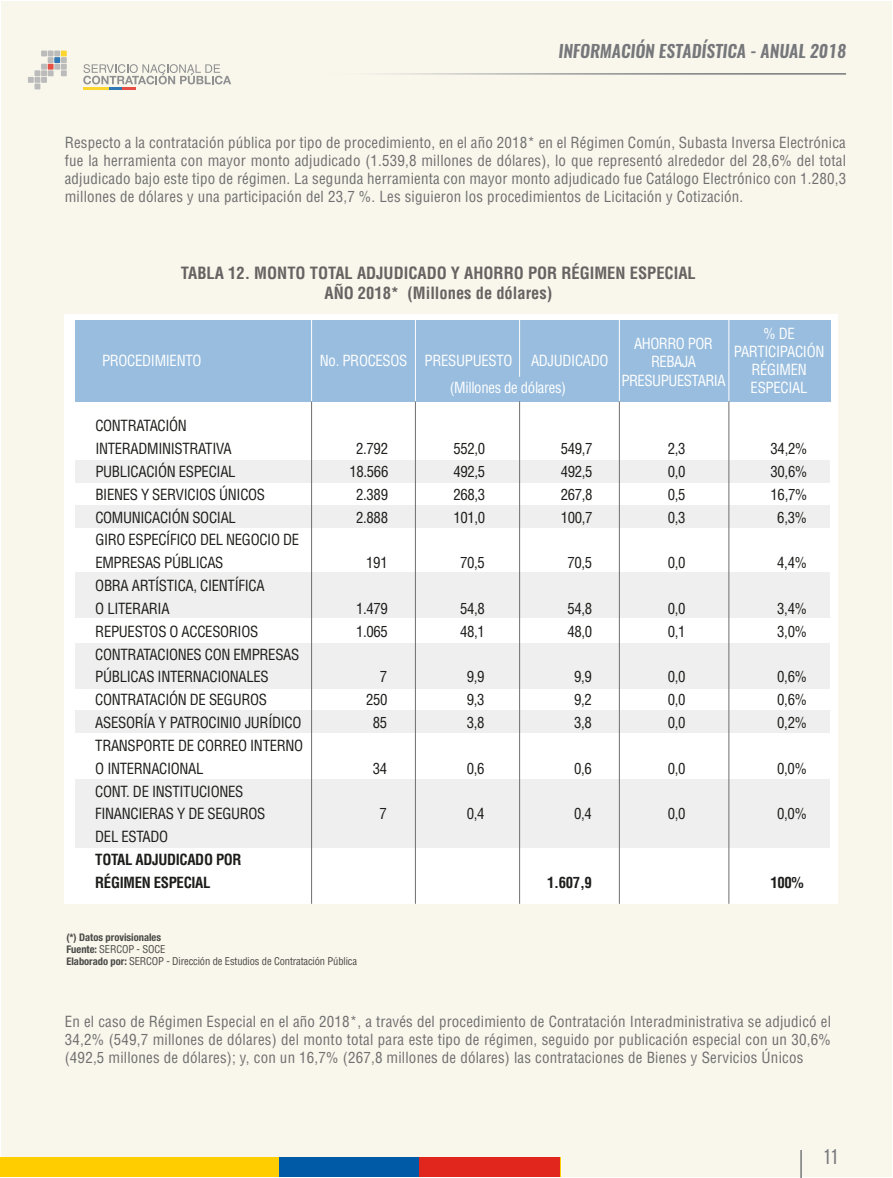
<style>
.page{position:relative;width:893px;height:1178px;background:#fff}
.page>*{position:absolute;margin:0;border:0;box-sizing:border-box;transform-origin:0 0}
.t1{font:21.15px "Bebas Neue";color:#76777b}
.t2{font:italic 600 17.25px "Oswald";color:#76777b}
.t3{font:700 condensed 16.5px/19.5px "Helvetica LT Std";color:#666362;text-align:center}
.t4{font:condensed 15px/18px "Helvetica LT Std";letter-spacing:.01em;color:#706f6f;text-align:justify}
.t5{font:condensed 15px/22.8px "Helvetica LT Std";letter-spacing:-.02em;color:#1d1d1b}
.t6{font:condensed 15px/18.3px "Helvetica LT Std";letter-spacing:-.02em;color:#fff;text-align:center}
.t7{font:700 condensed 15px/22.8px "Helvetica LT Std";letter-spacing:-.02em;color:#1d1d1b}
.t8{font:condensed 10.5px/12px "Helvetica LT Std";letter-spacing:-.01em;color:#1d1d1b}
.t9{font:700 condensed 10.5px "Helvetica Neue";color:#1d1d1b}
.s1{font-family:"Helvetica Neue";font-weight:700}
</style>
<div class="page">
<div style="left:2px;top:2px;width:890px;height:1175px;background:#f9f7ec"></div>
<div style="left:0;top:1157px;width:560px;height:20px;background:#ffcd00"></div>
<div style="left:280px;top:1157px;width:280px;height:20px;background:#005aa6"></div>
<div style="left:420px;top:1157px;width:140px;height:20px;background:#e1261d"></div>
<hr style="left:800px;top:1150px;width:2px;height:28px;background:#76777b">
<hr style="left:315px;top:73px;width:531px;height:2px;background:#fff">
<svg style="left:28px;top:51px;width:39px;height:38px"></svg>
<svg style="left:83px;top:64px;width:148px;height:25px"></svg>
<div style="left:65px;top:314px;width:773px;height:590px;background:#fff"></div>
<div style="left:75px;top:320px;width:756px;height:81px;background:#98bdde"></div>
<div style="left:75px;top:460px;width:754px;height:23px;background:#efefef"></div>
<div style="left:75px;top:505px;width:754px;height:22px;background:#efefef"></div>
<div style="left:75px;top:710px;width:754px;height:23px;background:#efefef"></div>
<div style="left:75px;top:779px;width:754px;height:69px;background:#efefef"></div>
<div style="left:75px;top:572px;width:754px;height:46px;background:#efefef"></div>
<div style="left:75px;top:644px;width:754px;height:45px;background:#efefef"></div>
<hr style="left:311px;top:401px;width:1px;height:503px;background:#706f6f">
<hr style="left:311px;top:319px;width:1px;height:82px;background:#fff">
<hr style="left:415px;top:401px;width:1px;height:503px;background:#706f6f">
<hr style="left:415px;top:320px;width:1px;height:81px;background:#fff">
<hr style="left:519px;top:401px;width:1px;height:503px;background:#706f6f">
<hr style="left:519px;top:319px;width:1px;height:58px;background:#fff">
<hr style="left:619px;top:401px;width:1px;height:503px;background:#706f6f">
<hr style="left:619px;top:319px;width:1px;height:82px;background:#fff">
<hr style="left:728px;top:401px;width:1px;height:503px;background:#706f6f">
<hr style="left:728px;top:319px;width:1px;height:82px;background:#fff">
<p class="t2" style="left:558px;top:39px;width:289px">INFORMACIÓN ESTADÍSTICA - ANUAL 2018</p>
<p class="t4" style="left:65px;top:134px;width:783px">Respecto a la contratación pública por tipo de procedimiento, en el año 2018* en el Régimen Común, Subasta Inversa Electrónica fue la herramienta con mayor monto adjudicado (1.539,8 millones de dólares), lo que representó alrededor del 28,6% del total adjudicado bajo este tipo de régimen. La segunda herramienta con mayor monto adjudicado fue Catálogo Electrónico con 1.280,3 millones de dólares y una participación del 23,7 %. Les siguieron los procedimientos de Licitación y Cotización.</p>
<p class="t3" style="left:181px;top:264px;width:516px">TABLA 12. MONTO TOTAL ADJUDICADO Y AHORRO POR RÉGIMEN ESPECIAL<br>AÑO 2018* (Millones de dólares)</p>
<p class="t6" style="left:102px;top:352px;width:101px">PROCEDIMIENTO</p>
<p class="t6" style="left:450px;top:346px;width:118px;line-height:27.8px;text-align:left;text-indent:-130px">No. PROCESOS PRESUPUESTO (Millones de dólares)</p>
<p class="t6" style="left:531px;top:351px;width:79px">ADJUDICADO</p>
<p class="t6" style="left:621px;top:334px;width:106px">AHORRO POR<br>REBAJA<br>PRESUPUESTARIA</p>
<p class="t6" style="left:734px;top:324px;width:92px">% DE<br>PARTICIPACIÓN<br>RÉGIMEN<br>ESPECIAL</p>
<p class="t5" style="left:95px;top:414px;width:138px">CONTRATACIÓN<br>INTERADMINISTRATIVA</p>
<p class="t5" style="left:356px;top:437px;width:33px">2.792</p>
<p class="t5" style="left:453px;top:437px;width:33px">552,0</p>
<p class="t5" style="left:561px;top:437px;width:33px">549,7</p>
<p class="t5" style="left:668px;top:437px;width:19px">2,3</p>
<p class="t5" style="left:770px;top:437px;width:38px">34,2%</p>
<p class="t5" style="left:95px;top:460px;width:142px">PUBLICACIÓN ESPECIAL</p>
<p class="t5" style="left:349px;top:460px;width:40px">18.566</p>
<p class="t5" style="left:453px;top:460px;width:33px">492,5</p>
<p class="t5" style="left:561px;top:460px;width:33px">492,5</p>
<p class="t5" style="left:668px;top:460px;width:19px">0,0</p>
<p class="t5" style="left:770px;top:460px;width:38px">30,6%</p>
<p class="t5" style="left:95px;top:483px;width:171px">BIENES Y SERVICIOS ÚNICOS</p>
<p class="t5" style="left:356px;top:483px;width:33px">2.389</p>
<p class="t5" style="left:453px;top:483px;width:33px">268,3</p>
<p class="t5" style="left:561px;top:483px;width:33px">267,8</p>
<p class="t5" style="left:668px;top:483px;width:19px">0,5</p>
<p class="t5" style="left:770px;top:483px;width:38px">16,7%</p>
<p class="t5" style="left:95px;top:506px;width:142px">COMUNICACIÓN SOCIAL</p>
<p class="t5" style="left:356px;top:506px;width:33px">2.888</p>
<p class="t5" style="left:453px;top:506px;width:33px">101,0</p>
<p class="t5" style="left:561px;top:506px;width:33px">100,7</p>
<p class="t5" style="left:668px;top:506px;width:19px">0,3</p>
<p class="t5" style="left:777px;top:506px;width:31px">6,3%</p>
<p class="t5" style="left:95px;top:528px;width:205px">GIRO ESPECÍFICO DEL NEGOCIO DE<br>EMPRESAS PÚBLICAS</p>
<p class="t5" style="left:366px;top:551px;width:23px">191</p>
<p class="t5" style="left:460px;top:551px;width:26px">70,5</p>
<p class="t5" style="left:567px;top:551px;width:26px">70,5</p>
<p class="t5" style="left:668px;top:551px;width:19px">0,0</p>
<p class="t5" style="left:777px;top:551px;width:31px">4,4%</p>
<p class="t5" style="left:95px;top:574px;width:171px">OBRA ARTÍSTICA, CIENTÍFICA<br>O LITERARIA</p>
<p class="t5" style="left:356px;top:597px;width:33px">1.479</p>
<p class="t5" style="left:460px;top:597px;width:26px">54,8</p>
<p class="t5" style="left:567px;top:597px;width:26px">54,8</p>
<p class="t5" style="left:668px;top:597px;width:19px">0,0</p>
<p class="t5" style="left:777px;top:597px;width:31px">3,4%</p>
<p class="t5" style="left:95px;top:620px;width:164px">REPUESTOS O ACCESORIOS</p>
<p class="t5" style="left:356px;top:620px;width:33px">1.065</p>
<p class="t5" style="left:460px;top:620px;width:26px">48,1</p>
<p class="t5" style="left:567px;top:620px;width:26px">48,0</p>
<p class="t5" style="left:668px;top:620px;width:19px">0,1</p>
<p class="t5" style="left:777px;top:620px;width:31px">3,0%</p>
<p class="t5" style="left:95px;top:643px;width:206px">CONTRATACIONES CON EMPRESAS<br>PÚBLICAS INTERNACIONALES</p>
<p class="t5" style="left:380px;top:665px;width:9px">7</p>
<p class="t5" style="left:467px;top:665px;width:19px">9,9</p>
<p class="t5" style="left:574px;top:665px;width:19px">9,9</p>
<p class="t5" style="left:668px;top:665px;width:19px">0,0</p>
<p class="t5" style="left:777px;top:665px;width:31px">0,6%</p>
<p class="t5" style="left:95px;top:688px;width:173px">CONTRATACIÓN DE SEGUROS</p>
<p class="t5" style="left:366px;top:688px;width:23px">250</p>
<p class="t5" style="left:467px;top:688px;width:19px">9,3</p>
<p class="t5" style="left:574px;top:688px;width:19px">9,2</p>
<p class="t5" style="left:668px;top:688px;width:19px">0,0</p>
<p class="t5" style="left:777px;top:688px;width:31px">0,6%</p>
<p class="t5" style="left:95px;top:711px;width:208px">ASESORÍA Y PATROCINIO JURÍDICO</p>
<p class="t5" style="left:373px;top:711px;width:16px">85</p>
<p class="t5" style="left:467px;top:711px;width:19px">3,8</p>
<p class="t5" style="left:574px;top:711px;width:19px">3,8</p>
<p class="t5" style="left:668px;top:711px;width:19px">0,0</p>
<p class="t5" style="left:777px;top:711px;width:31px">0,2%</p>
<p class="t5" style="left:95px;top:734px;width:209px">TRANSPORTE DE CORREO INTERNO<br>O INTERNACIONAL</p>
<p class="t5" style="left:373px;top:757px;width:16px">34</p>
<p class="t5" style="left:467px;top:757px;width:19px">0,6</p>
<p class="t5" style="left:574px;top:757px;width:19px">0,6</p>
<p class="t5" style="left:668px;top:757px;width:19px">0,0</p>
<p class="t5" style="left:777px;top:757px;width:31px">0,0%</p>
<p class="t5" style="left:95px;top:780px;width:172px">CONT. DE INSTITUCIONES<br>FINANCIERAS Y DE SEGUROS</p>
<p class="t5" style="left:95px;top:825px;width:74px">DEL ESTADO</p>
<p class="t7" style="left:95px;top:848px;width:148px">TOTAL ADJUDICADO POR<br>RÉGIMEN ESPECIAL</p>
<p class="t9" style="left:66px;top:929px;width:96px">(*) Datos provisionales</p>
<p class="t8" style="left:66px;top:943px;width:292px"><span class="s1">Fuente:</span> SERCOP - SOCE<br><span class="s1">Elaborado por:</span> SERCOP - Dirección de Estudios de Contratación Pública</p>
<p class="t5" style="left:380px;top:802px;width:9px">7</p>
<p class="t5" style="left:467px;top:802px;width:19px">0,4</p>
<p class="t5" style="left:574px;top:802px;width:19px">0,4</p>
<p class="t5" style="left:668px;top:802px;width:19px">0,0</p>
<p class="t5" style="left:777px;top:802px;width:31px">0,0%</p>
<p class="t7" style="left:547px;top:871px;width:46px">1.607,9</p>
<p class="t7" style="left:770px;top:871px;width:35px">100%</p>
<p class="t4" style="left:65px;top:1012px;width:768px">En el caso de Régimen Especial en el año 2018*, a través del procedimiento de Contratación Interadministrativa se adjudicó el 34,2% (549,7 millones de dólares) del monto total para este tipo de régimen, seguido por publicación especial con un 30,6% (492,5 millones de dólares); y, con un 16,7% (267,8 millones de dólares) las contrataciones de Bienes y Servicios Únicos</p>
<h1 class="t1" style="left:823px;top:1145px;width:16px">11</h1>
</div>
